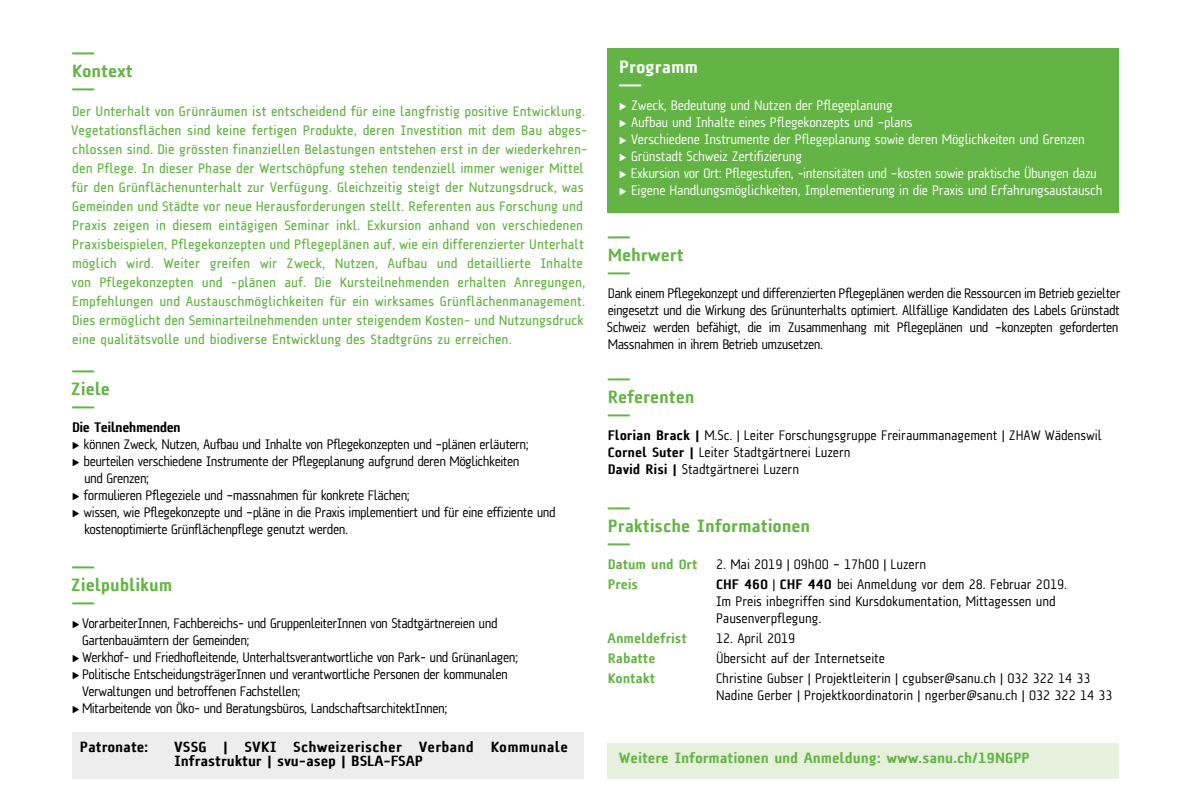
<style>
.page{position:relative;width:1191px;height:808px;background:#fff}
.page>*{position:absolute;margin:0;border:0;box-sizing:border-box;transform-origin:0 0}
.t1{font:300 24px "A Asanu";color:#64b445}
.t2{font:300 24px "A Asanu";color:#fff}
.t3{font:900 18px "A Asanu";letter-spacing:-.01em;color:#64b445}
.t4{font:900 18px "A Asanu";letter-spacing:-.01em;color:#fff}
.t5{font:900 15px/14px "A Asanu";letter-spacing:.01em;color:#000}
.t6{font:900 15px "A Asanu";letter-spacing:-.01em;color:#64b445}
.t7{font:900 15px "A Asanu";letter-spacing:-.01em;color:#000}
.t8{font:14px/17px "A Asanu";letter-spacing:-.04em;color:#000}
.t9{font:500 14px/19px "A Asanu";color:#64b445}
.t10{font:14px/17px "A Asanu";letter-spacing:-.01em;color:#000}
.t11{font:14px/17px "A Asanu";letter-spacing:-.02em;color:#fff}
.t12{font:900 14px "A Asanu";letter-spacing:-.01em;color:#64b445}
.t13{font:900 14px "A Asanu";letter-spacing:-.04em;color:#000}
.s1{font-weight:900}
</style>
<div class="page">
<div style="left:607px;top:48px;width:512px;height:165px;background:#64b445"></div>
<div style="left:72px;top:732px;width:511px;height:46px;background:#ededed"></div>
<div style="left:607px;top:743px;width:512px;height:35px;background:#e6f0dd"></div>
<h1 class="t1" style="left:72px;top:40px;width:25px">—</h1>
<p class="t3" style="left:72px;top:61px;width:62px">Kontext</p>
<h1 class="t1" style="left:72px;top:76px;width:25px">—</h1>
<p class="t9" style="left:71px;top:102px;width:518px">Der Unterhalt von Grünräumen ist entscheidend für eine langfristig positive Entwicklung.<br>Vegetationsflächen sind keine fertigen Produkte, deren Investition mit dem Bau abges&shy;chlossen sind. Die grössten finanziellen Belastungen entstehen erst in der wiederkehren&shy;den Pflege. In dieser Phase der Wertschöpfung stehen tendenziell immer weniger Mittel für den Grünflächenunterhalt zur Verfügung. Gleichzeitig steigt der Nutzungsdruck, was Gemeinden und Städte vor neue Herausforderungen stellt. Referenten aus Forschung und Praxis zeigen in diesem eintägigen Seminar inkl. Exkursion anhand von verschiedenen Praxisbeispielen, Pflegekonzepten und Pflegeplänen auf, wie ein differenzierter Unterhalt möglich wird. Weiter greifen wir Zweck, Nutzen, Aufbau und detaillierte Inhalte von Pflegekonzepten und –plänen auf. Die Kursteilnehmenden erhalten Anregungen, Empfehlungen und Austauschmöglichkeiten für ein wirksames Grünflächenmanagement.<br>Dies ermöglicht den Seminarteilnehmenden unter steigendem Kosten- und Nutzungsdruck eine qualitätsvolle und biodiverse Entwicklung des Stadtgrüns zu erreichen.</p>
<h1 class="t1" style="left:72px;top:358px;width:25px">—</h1>
<p class="t3" style="left:71px;top:379px;width:41px">Ziele</p>
<h1 class="t1" style="left:72px;top:394px;width:25px">—</h1>
<p class="t13" style="left:72px;top:420px;width:110px">Die Teilnehmenden</p>
<p class="t8" style="left:73px;top:436px;width:457px">&gt; können Zweck, Nutzen, Aufbau und Inhalte von Pflegekonzepten und –plänen erläutern;</p>
<p class="t8" style="left:73px;top:453px;width:448px">&gt; beurteilen verschiedene Instrumente der Pflegeplanung aufgrund deren Möglichkeiten</p>
<p class="t8" style="left:84px;top:470px;width:67px">und Grenzen;</p>
<p class="t8" style="left:73px;top:487px;width:338px">&gt; formulieren Pflegeziele und –massnahmen für konkrete Flächen;</p>
<p class="t8" style="left:73px;top:504px;width:484px">&gt; wissen, wie Pflegekonzepte und –pläne in die Praxis implementiert und für eine effiziente und</p>
<p class="t8" style="left:84px;top:521px;width:265px">kostenoptimierte Grünflächenpflege genutzt werden.</p>
<h1 class="t1" style="left:72px;top:554px;width:25px">—</h1>
<p class="t3" style="left:71px;top:575px;width:103px">Zielpublikum</p>
<h1 class="t1" style="left:72px;top:590px;width:25px">—</h1>
<p class="t8" style="left:73px;top:615px;width:426px">&gt; VorarbeiterInnen, Fachbereichs- und GruppenleiterInnen von Stadtgärtnereien und</p>
<p class="t8" style="left:82px;top:632px;width:169px">Gartenbauämtern der Gemeinden;</p>
<p class="t8" style="left:73px;top:649px;width:447px">&gt; Werkhof- und Friedhofleitende, Unterhaltsverantwortliche von Park- und Grünanlagen;</p>
<p class="t8" style="left:73px;top:666px;width:436px">&gt; Politische EntscheidungsträgerInnen und verantwortliche Personen der kommunalen</p>
<p class="t8" style="left:82px;top:683px;width:220px">Verwaltungen und betroffenen Fachstellen;</p>
<p class="t8" style="left:73px;top:700px;width:376px">&gt; Mitarbeitende von Öko- und Beratungsbüros, LandschaftsarchitektInnen;</p>
<p class="t7" style="left:80px;top:738px;width:70px">Patronate:</p>
<p class="t5" style="left:174px;top:740px;width:395px">VSSG | SVKI Schweizerischer Verband Kommunale<br>Infrastruktur | svu-asep | BSLA-FSAP</p>
<p class="t4" style="left:619px;top:57px;width:81px">Programm</p>
<h1 class="t2" style="left:618px;top:72px;width:25px">—</h1>
<p class="t11" style="left:620px;top:97px;width:484px">&gt; Zweck, Bedeutung und Nutzen der Pflegeplanung<br>&gt; Aufbau und Inhalte eines Pflegekonzepts und –plans<br>&gt; Verschiedene Instrumente der Pflegeplanung sowie deren Möglichkeiten und Grenzen<br>&gt; Grünstadt Schweiz Zertifizierung<br>&gt; Exkursion vor Ort: Pflegestufen, -intensitäten und –kosten sowie praktische Übungen dazu &gt; Eigene Handlungsmöglichkeiten, Implementierung in die Praxis und Erfahrungsaustausch</p>
<h1 class="t1" style="left:607px;top:224px;width:25px">—</h1>
<p class="t3" style="left:608px;top:245px;width:77px">Mehrwert</p>
<h1 class="t1" style="left:607px;top:260px;width:25px">—</h1>
<p class="t8" style="left:607px;top:285px;width:515px">Dank einem Pflegekonzept und differenzierten Pflegeplänen werden die Ressourcen im Betrieb gezielter eingesetzt und die Wirkung des Grünunterhalts optimiert. Allfällige Kandidaten des Labels Grünstadt Schweiz werden befähigt, die im Zusammenhang mit Pflegeplänen und –konzepten geforderten Massnahmen in ihrem Betrieb umzusetzen.</p>
<h1 class="t1" style="left:607px;top:366px;width:25px">—</h1>
<p class="t3" style="left:608px;top:387px;width:88px">Referenten</p>
<h1 class="t1" style="left:607px;top:402px;width:25px">—</h1>
<p class="t10" style="left:608px;top:427px;width:495px"><span class="s1">Florian Brack |</span> M.Sc. | Leiter Forschungsgruppe Freiraummanagement | ZHAW Wädenswil<br><span class="s1">Cornel Suter |</span> Leiter Stadtgärtnerei Luzern<br><span class="s1">David Risi |</span> Stadtgärtnerei Luzern</p>
<h1 class="t1" style="left:607px;top:494px;width:25px">—</h1>
<p class="t3" style="left:608px;top:515px;width:204px">Praktische Informationen</p>
<h1 class="t1" style="left:607px;top:530px;width:25px">—</h1>
<p class="t12" style="left:608px;top:556px;width:91px">Datum und Ort</p>
<p class="t10" style="left:716px;top:555px;width:212px">2. Mai 2019 | 09h00 – 17h00 | Luzern</p>
<p class="t12" style="left:608px;top:576px;width:32px">Preis</p>
<p class="t10" style="left:716px;top:575px;width:352px"><span class="s1">CHF 460</span> | <span class="s1">CHF 440</span> bei Anmeldung vor dem 28. Februar 2019.<br>Im Preis inbegriffen sind Kursdokumentation, Mittagessen und<br>Pausenverpflegung.</p>
<p class="t12" style="left:607px;top:630px;width:81px">Anmeldefrist</p>
<p class="t10" style="left:716px;top:629px;width:81px">12. April 2019</p>
<p class="t12" style="left:608px;top:650px;width:49px">Rabatte</p>
<p class="t10" style="left:716px;top:649px;width:170px">Übersicht auf der Internetseite</p>
<p class="t12" style="left:608px;top:670px;width:49px">Kontakt</p>
<p class="t10" style="left:716px;top:669px;width:398px">Christine Gubser | Projektleiterin | cgubser@sanu.ch | 032 322 14 33<br>Nadine Gerber | Projektkoordinatorin | ngerber@sanu.ch | 032 322 14 33</p>
<p class="t6" style="left:619px;top:750px;width:412px">Weitere Informationen und Anmeldung: www.sanu.ch/19NGPP</p>
</div>
